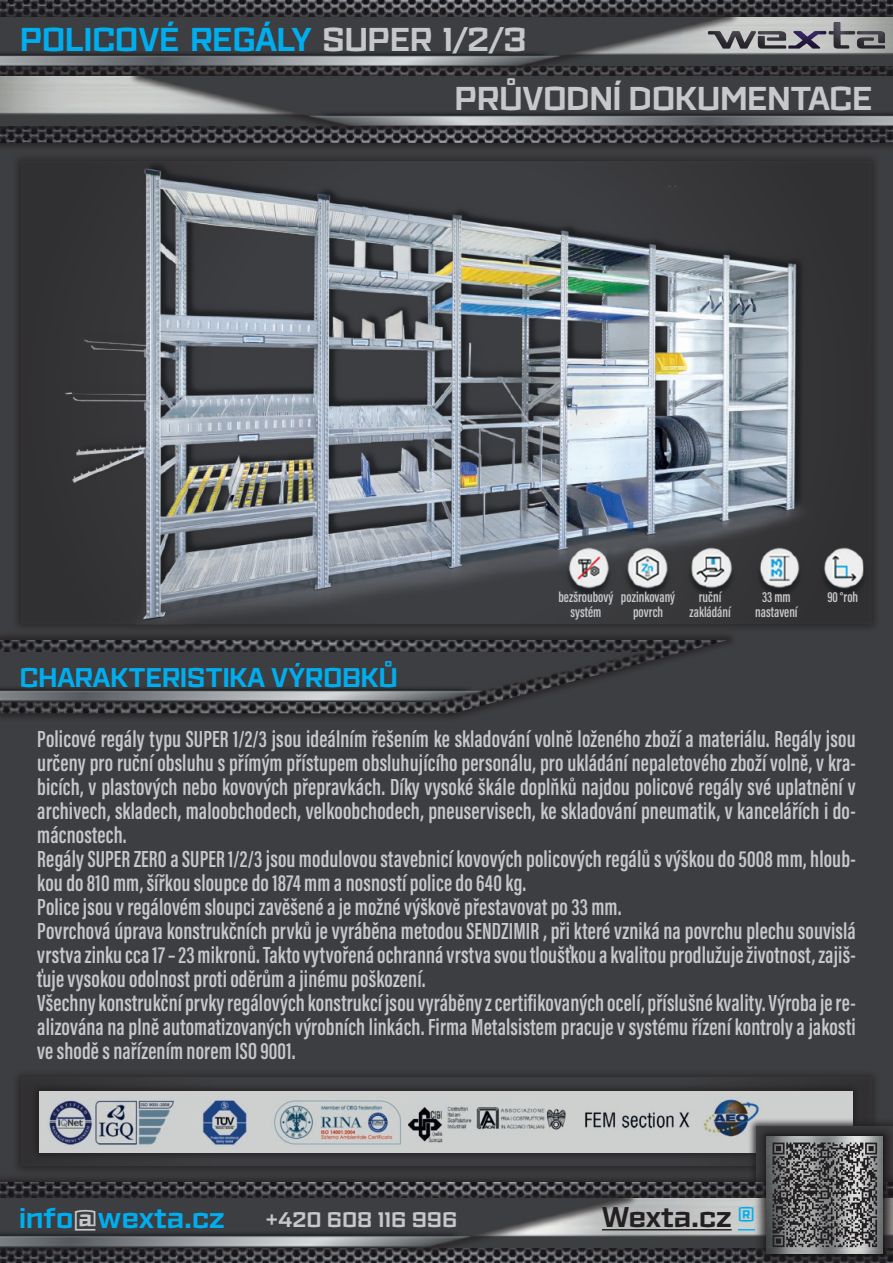
<style>
.page{position:relative;width:893px;height:1263px;background:#fff}
.page>*{position:absolute;margin:0;border:0;box-sizing:border-box;transform-origin:0 0}
.t1{font:700 33px "Ironstrike";color:#00aeef}
.t2{font:700 33px "Ironstrike";color:#c7c8ca}
.t3{font:700 28.5px "Ironstrike";color:#00aeef}
.t4{font:700 28.5px "Ironstrike";color:#231f20}
.t5{font:700 27px "Ironstrike";color:#00aeef}
.t6{font:600 24px/24px "Acumin Pro Extra Cond";letter-spacing:.005em;color:#c7c8ca}
.t7{font:700 21px "Ironstrike";letter-spacing:.025em;color:#c7c8ca}
.t8{font:600 15px/15px "Acumin Pro Extra Cond";color:#c7c8ca;text-align:center}
.s1{color:#c7c8ca}
.s2{color:#00aeef}
</style>
<div class="page">
<div style="left:0;top:152px;width:893px;height:1021px;background:#3d3e41"></div>
<div style="left:0;top:631px;width:737px;height:91px;background:#393a3c"></div>
<svg style="left:0;top:636px;width:728px;height:82px"></svg>
<div style="left:0;top:643px;width:663px;height:67px;background:#231f20;opacity:.56"></div>
<img style="left:0;top:652px;width:661px;height:49px">
<div style="left:0;top:0;width:893px;height:152px;background:#231f20;opacity:.75"></div>
<img style="left:0;top:0;width:893px;height:142px">
<div style="left:0;top:68px;width:493px;height:67px;background:#231f20;opacity:.75"></div>
<img style="left:0;top:77px;width:80px;height:49px">
<div style="left:12px;top:1068px;width:868px;height:108px;background:#38383b"></div>
<div style="left:31px;top:1083px;width:830px;height:78px;background:#231f20;opacity:.75"></div>
<div style="left:40px;top:1092px;width:812px;height:60px;background:#ced0cf"></div>
<img style="left:408px;top:1097px;width:358px;height:50px">
<img style="left:46px;top:1096px;width:362px;height:51px">
<div style="left:748px;top:1118px;width:145px;height:145px;background:#231f20;opacity:.75"></div>
<div style="left:0;top:1173px;width:893px;height:90px;background:#363537"></div>
<img style="left:0;top:1182px;width:738px;height:81px">
<div style="left:399px;top:1189px;width:494px;height:67px;background:#231f20;opacity:.75"></div>
<img style="left:699px;top:1198px;width:39px;height:49px">
<div style="left:399px;top:8px;width:494px;height:67px;background:#231f20;opacity:.75"></div>
<img style="left:789px;top:17px;width:104px;height:49px">
<div style="left:754px;top:1123px;width:139px;height:140px;background:#231f20;opacity:.75"></div>
<div style="left:0;top:1189px;width:638px;height:67px;background:#231f20;opacity:.75"></div>
<img style="left:0;top:1198px;width:699px;height:49px">
<div style="left:0;top:8px;width:740px;height:67px;background:#231f20;opacity:.75"></div>
<img style="left:0;top:17px;width:789px;height:49px">
<div style="left:129px;top:68px;width:764px;height:67px;background:#231f20;opacity:.75"></div>
<img style="left:80px;top:77px;width:813px;height:49px">
<div style="left:687px;top:19px;width:205px;height:36px;background:#231f20;opacity:.75"></div>
<hr style="left:602px;top:1229px;width:130px;height:1px;background:#231f20">
<svg style="left:738px;top:1127px;width:155px;height:136px"></svg>
<div style="left:12px;top:152px;width:869px;height:482px;background:#323033"></div>
<img style="left:65px;top:164px;width:737px;height:460px">
<img style="left:561px;top:539px;width:306px;height:70px">
<h1 class="t1" style="left:20px;top:19px;width:508px">POLICOVÉ REGÁLY <span class="s1">SUPER 1/2/3</span></h1>
<h1 class="t2" style="left:455px;top:78px;width:419px">PRŮVODNÍ DOKUMENTACE</h1>
<p class="t5" style="left:20px;top:661px;width:379px">CHARAKTERISTIKA VÝROBKŮ</p>
<p class="t8" style="left:558px;top:589px;width:56px">bezšroubový systém</p>
<p class="t8" style="left:827px;top:589px;width:32px">90 °roh</p>
<p class="t8" style="left:621px;top:589px;width:56px">pozinkovaný povrch</p>
<p class="t8" style="left:689px;top:589px;width:43px">ruční zakládání</p>
<p class="t8" style="left:755px;top:589px;width:44px">33 mm nastavení</p>
<p class="t6" style="left:37px;top:726px;width:820px">Policové regály typu SUPER 1/2/3 jsou ideálním řešením ke skladování volně loženého zboží a materiálu. Regály jsou určeny pro ruční obsluhu s přímým přístupem obsluhujícího personálu, pro ukládání nepaletového zboží volně, v kra&shy;bicích, v plastových nebo kovových přepravkách. Díky vysoké škále doplňků najdou policové regály své uplatnění v archivech, skladech, maloobchodech, velkoobchodech, pneuservisech, ke skladování pneumatik, v kancelářích i do&shy;mácnostech.<br>Regály SUPER ZERO a SUPER 1/2/3 jsou modulovou stavebnicí kovových policových regálů s výškou do 5008 mm, hloub&shy;kou do 810 mm, šířkou sloupce do 1874 mm a nosností police do 640 kg.<br>Police jsou v regálovém sloupci zavěšené a je možné výškově přestavovat po 33 mm.<br>Povrchová úprava konstrukčních prvků je vyráběna metodou SENDZIMIR , při které vzniká na povrchu plechu souvislá vrstva zinku cca 17 – 23 mikronů. Takto vytvořená ochranná vrstva svou tloušťkou a kvalitou prodlužuje životnost, zajiš&shy;ťuje vysokou odolnost proti oděrům a jinému poškození.<br>Všechny konstrukční prvky regálových konstrukcí jsou vyráběny z certifikovaných ocelí, příslušné kvality. Výroba je re&shy;alizována na plně automatizovaných výrobních linkách. Firma Metalsistem pracuje v systému řízení kontroly a jakosti ve shodě s nařízením norem ISO 9001.</p>
<p class="t3" style="left:19px;top:1200px;width:207px">info<span class="s1">@</span>wexta.cz</p>
<p class="t7" style="left:266px;top:1206px;width:193px">+420 608 116 996</p>
<p class="t4" style="left:602px;top:1199px;width:155px">Wexta.cz <span class="s2">®</span></p>
</div>
